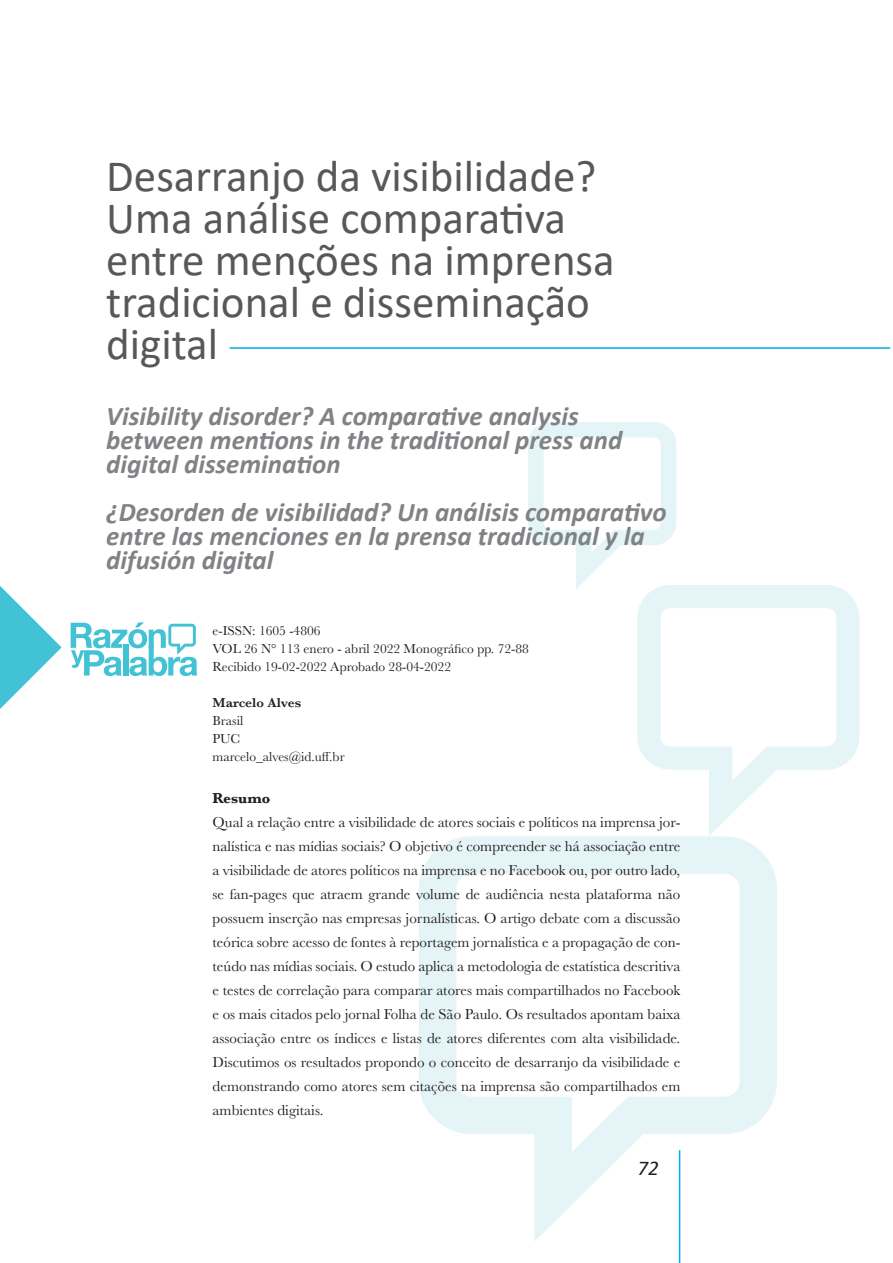
<style>
.page{position:relative;width:893px;height:1263px;background:#fff}
.page>*{position:absolute;margin:0;border:0;box-sizing:border-box;transform-origin:0 0}
.t1{font:45px/42px "Calibri";color:#57585a}
.t2{font:italic 700 27px/24px "Calibri";color:#808285}
.t3{font:italic 21px "Calibri";color:#231f20}
.Resumen{font:15px/24px "Baskerville";color:#231f20;text-align:justify}
.Resumen-2{font:700 15px "Baskerville";color:#231f20}
.t4{font:13.5px "Baskerville";color:#231f20}
.t5{font:600 13.5px "Baskerville";color:#231f20}
</style>
<div class="page">
<hr style="left:679px;top:1150px;width:1px;height:113px;background:#00aeef">
<svg style="left:419px;top:836px;width:358px;height:406px"></svg>
<svg style="left:637px;top:585px;width:222px;height:251px"></svg>
<svg style="left:528px;top:422px;width:148px;height:167px"></svg>
<svg style="left:71px;top:622px;width:126px;height:54px"></svg>
<svg style="left:0;top:586px;width:62px;height:123px"></svg>
<hr style="left:230px;top:347px;width:660px;height:2px;background:#00aeef">
<h1 class="t1" style="left:106px;top:154px;width:510px">Desarranjo da visibilidade?<br>Uma análise comparativa entre menções na imprensa tradicional e disseminação digital</h1>
<h2 class="t2" style="left:106px;top:403px;width:517px">Visibility disorder? A comparative analysis between mentions in the traditional press and digital dissemination</h2>
<h2 class="t2" style="left:106px;top:499px;width:562px">¿Desorden de visibilidad? Un análisis comparativo entre las menciones en la prensa tradicional y la difusión digital</h2>
<h5 class="t4" style="left:213px;top:622px;width:110px">e-ISSN: 1605 -4806</h5>
<h5 class="t4" style="left:213px;top:640px;width:318px">VOL 26 N° 113 enero - abril 2022 Monográfico pp. 72-88</h5>
<h5 class="t4" style="left:213px;top:658px;width:240px">Recibido 19-02-2022 Aprobado 28-04-2022</h5>
<h5 class="t5" style="left:213px;top:693px;width:90px">Marcelo Alves</h5>
<h5 class="t4" style="left:213px;top:712px;width:32px">Brasil</h5>
<h5 class="t4" style="left:213px;top:730px;width:29px">PUC</h5>
<h5 class="t4" style="left:213px;top:748px;width:133px">marcelo_alves@id.uff.br</h5>
<p class="Resumen-2" style="left:213px;top:788px;width:59px">Resumo</p>
<p class="Resumen" style="left:213px;top:810px;width:469px">Qual a relação entre a visibilidade de atores sociais e políticos na imprensa jor&shy;nalística e nas mídias sociais? O objetivo é compreender se há associação entre a visibilidade de atores políticos na imprensa e no Facebook ou, por outro lado, se fan-pages que atraem grande volume de audiência nesta plataforma não possuem inserção nas empresas jornalísticas. O artigo debate com a discussão teórica sobre acesso de fontes à reportagem jornalística e a propagação de con&shy;teúdo nas mídias sociais. O estudo aplica a metodologia de estatística descritiva e testes de correlação para comparar atores mais compartilhados no Facebook e os mais citados pelo jornal Folha de São Paulo. Os resultados apontam baixa associação entre os índices e listas de atores diferentes com alta visibilidade.<br>Discutimos os resultados propondo o conceito de desarranjo da visibilidade e demonstrando como atores sem citações na imprensa são compartilhados em ambientes digitais.</p>
<h3 class="t3" style="left:637px;top:1153px;width:23px">72</h3>
</div>
